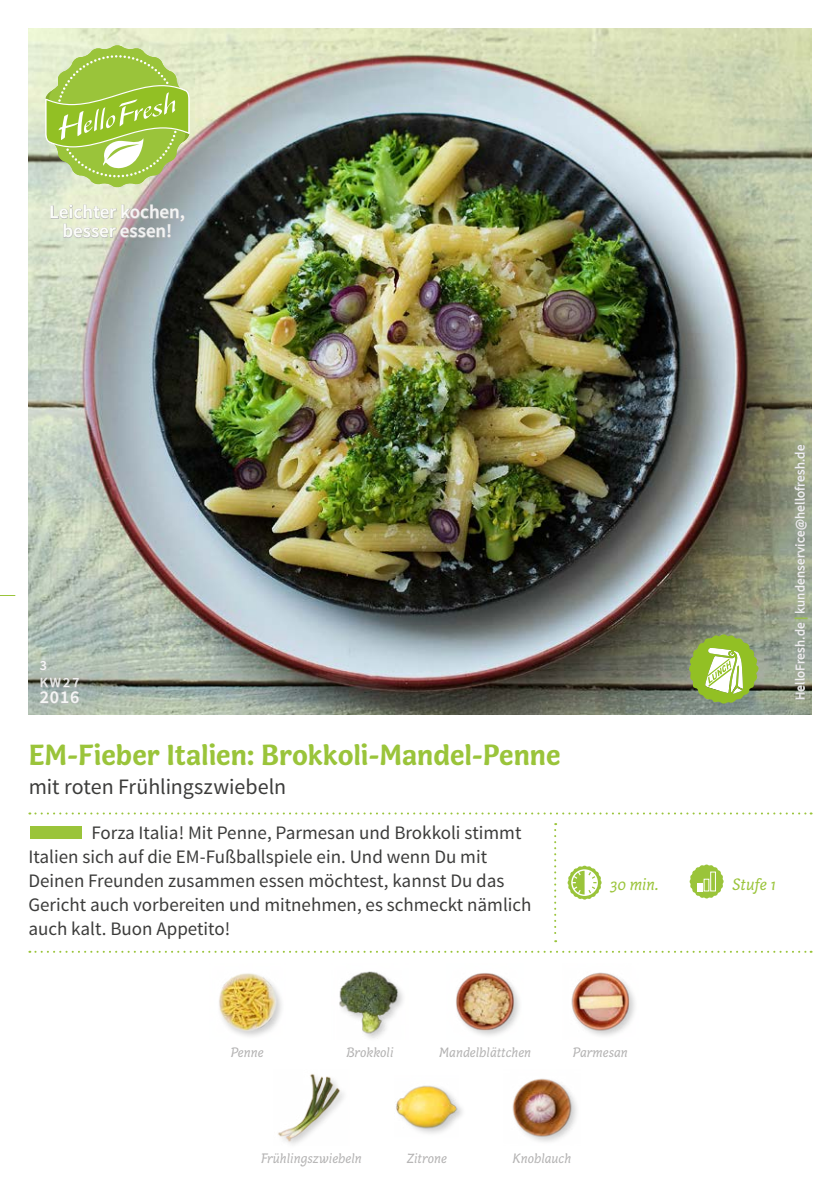
<style>
.page{position:relative;width:840px;height:1191px;background:#fff}
.page>*{position:absolute;margin:0;border:0;box-sizing:border-box;transform-origin:0 0}
.FRONT_Recipe_Title{font:700 30px "Capucine Basic";letter-spacing:-.005em;color:#9ac43a}
.FRONT_Recipe_Subtitl{font:22px "Source Sans Pro";letter-spacing:-.005em;color:#3c3c3b}
.FRONT___BACK_Running{font:19px/24px "Source Sans Pro";color:#3c3c3b}
.t1{font:600 19px/19px "Source Sans Pro";color:#fff;text-align:center}
.t2{font:600 18px "Source Sans Pro";color:#fff}
.FRONT_Icons{font:italic 17px "Capucine Basic";color:#9ac43a}
.FRONT_ingredients{font:italic 14px "Capucine Basic";color:#b3b2b2}
.t3{font:14px "Source Sans Pro";color:#fff}
.t4{font:600 14px "Source Sans Pro";color:#fff}
.t5{font:13px "Source Sans Pro";letter-spacing:.02em;color:#fff}
.s1{font-weight:700;color:#9ac43a}
</style>
<div class="page">
<img style="left:28px;top:28px;width:783px;height:686px">
<svg style="left:688px;top:634px;width:71px;height:70px;background:#a1bc66"></svg>
<svg style="left:29px;top:812px;width:782px;height:2px"></svg>
<svg style="left:554px;top:823px;width:2px;height:119px"></svg>
<svg style="left:29px;top:950px;width:782px;height:2px"></svg>
<svg style="left:50px;top:204px;width:135px;height:48px;background:#bfc4bb"></svg>
<svg style="left:0;top:595px;width:15px;height:1px"></svg>
<svg style="left:45px;top:45px;width:144px;height:143px;background:#afcd69"></svg>
<svg style="left:793px;top:622px;width:12px;height:78px"></svg>
<svg style="left:793px;top:444px;width:13px;height:169px;background:#a5ab9b"></svg>
<div style="left:30px;top:826px;width:52px;height:12px;background:#9ac43a"></div>
<img style="left:571px;top:972px;width:64px;height:64px">
<div style="left:395px;top:1083px;width:71px;height:54px;background:#000;opacity:.2"></div>
<img style="left:395px;top:1083px;width:63px;height:54px">
<img style="left:512px;top:1078px;width:65px;height:64px">
<img style="left:339px;top:971px;width:64px;height:68px">
<img style="left:219px;top:973px;width:63px;height:63px">
<img style="left:278px;top:1074px;width:66px;height:70px">
<img style="left:456px;top:973px;width:64px;height:63px">
<svg style="left:567px;top:865px;width:34px;height:34px"></svg>
<svg style="left:689px;top:864px;width:34px;height:34px"></svg>
<div style="left:710px;top:871px;width:5px;height:20px;border:1px solid #fff"></div>
<svg style="left:39px;top:660px;width:41px;height:44px;background:#a7b1a9"></svg>
<p class="t1" style="left:50px;top:203px;width:137px">Leichter kochen, besser essen!</p>
<p class="t4" style="left:40px;top:656px;width:9px">3</p>
<p class="t3" style="left:40px;top:674px;width:41px">KW27</p>
<p class="t2" style="left:40px;top:686px;width:41px">2016</p>
<p class="FRONT_Recipe_Title" style="left:29px;top:731px;width:533px">EM-Fieber Italien: Brokkoli-Mandel-Penne</p>
<p class="FRONT_Recipe_Subtitl" style="left:29px;top:772px;width:259px">mit roten Frühlingszwiebeln</p>
<p class="FRONT___BACK_Running" style="left:28px;top:820px;width:504px;text-indent:63px">Forza Italia! Mit Penne, Parmesan und Brokkoli stimmt Italien sich auf die EM-Fußballspiele ein. Und wenn Du mit Deinen Freunden zusammen essen möchtest, kannst Du das Gericht auch vorbereiten und mitnehmen, es schmeckt nämlich auch kalt. Buon Appetito!</p>
<p class="t5" style="left:791px;top:700px;width:257px;rotate:-90deg">HelloFresh.de <span class="s1">|</span> kundenservice@hellofresh.de</p>
<p class="FRONT_Icons" style="left:609px;top:871px;width:50px">30 min.</p>
<p class="FRONT_Icons" style="left:731px;top:871px;width:45px">Stufe 1</p>
<p class="FRONT_ingredients" style="left:230px;top:1042px;width:34px">Penne</p>
<p class="FRONT_ingredients" style="left:346px;top:1042px;width:49px">Brokkoli</p>
<p class="FRONT_ingredients" style="left:572px;top:1042px;width:57px">Parmesan</p>
<p class="FRONT_ingredients" style="left:439px;top:1042px;width:94px">Mandelblättchen</p>
<p class="FRONT_ingredients" style="left:261px;top:1148px;width:102px">Frühlingszwiebeln</p>
<p class="FRONT_ingredients" style="left:406px;top:1148px;width:42px">Zitrone</p>
<p class="FRONT_ingredients" style="left:512px;top:1148px;width:60px">Knoblauch</p>
</div>
